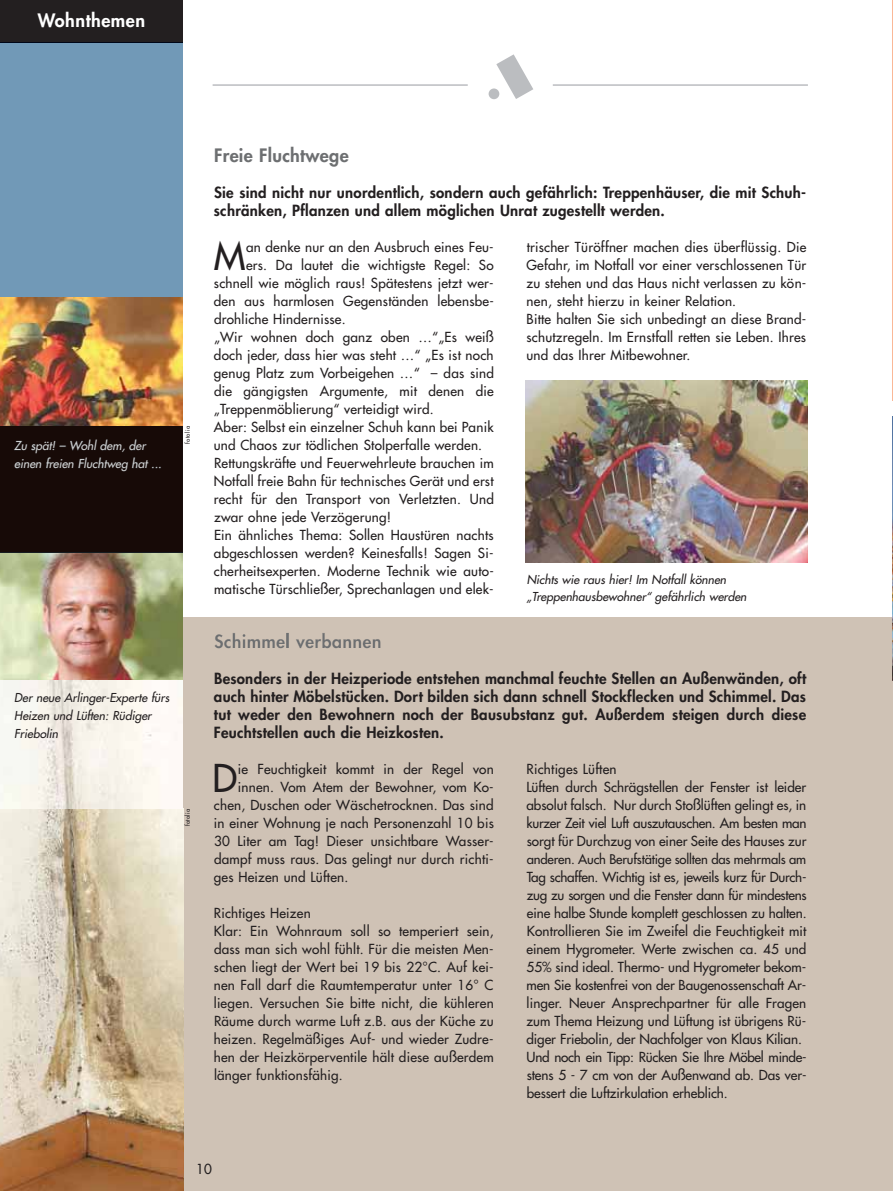
<style>
.page{position:relative;width:893px;height:1191px;background:#fff}
.page>*{position:absolute;margin:0;border:0;box-sizing:border-box;transform-origin:0 0}
.t1{font:37.35px "Futura";color:#231f20}
.t2{font:800 18px "Futura";letter-spacing:.015em;color:#6d6f71}
.t3{font:800 18px "Futura";letter-spacing:.03em;color:#fff}
.t4{font:800 15px/18px "Futura";letter-spacing:.015em;color:#231f20}
.t5{font:13.5px/18px "Futura";letter-spacing:.015em;color:#231f20}
.t6{font:13.5px/18px "Futura";letter-spacing:-.005em;color:#231f20}
.t7{font:13.05px "Futura";letter-spacing:-.01em;color:#231f20}
.t8{font:italic 12px/18px "Futura";color:#231f20}
.t9{font:italic 12px/18px "Futura";color:#d1d3d4}
.t10{font:6px "Futura";letter-spacing:.06em;color:#231f20}
.s1{color:#231f20}
</style>
<div class="page">
<div style="left:183px;top:617px;width:710px;height:573px;background:#cfc2b5"></div>
<div style="left:0;top:29px;width:183px;height:524px;background:#7199b7"></div>
<div style="left:0;top:0;width:183px;height:43px;background:#231f20"></div>
<hr style="left:0;top:42px;width:183px;height:1px;background:#000718">
<hr style="left:183px;top:808px;width:1px;height:382px;background:#ccc4d1">
<img style="left:0;top:808px;width:183px;height:382px">
<svg style="left:489px;top:54px;width:44px;height:45px"></svg>
<hr style="left:213px;top:84px;width:255px;height:2px;background:#bbbdc0">
<hr style="left:553px;top:84px;width:255px;height:2px;background:#bbbdc0">
<img style="left:525px;top:381px;width:283px;height:181px">
<img style="left:0;top:554px;width:183px;height:254px">
<hr style="left:183px;top:680px;width:1px;height:128px;background:#e9e3dd">
<div style="left:0;top:413px;width:183px;height:140px;background:#170a07"></div>
<hr style="left:183px;top:425px;width:1px;height:128px;background:#231f20">
<hr style="left:0;top:425px;width:1px;height:128px;background:#231f20">
<hr style="left:0;top:553px;width:183px;height:1px;background:#161c21">
<img style="left:0;top:298px;width:183px;height:127px">
<hr style="left:0;top:297px;width:183px;height:1px;background:#64b3d4">
<hr style="left:0;top:425px;width:183px;height:1px;background:#161c21">
<img style="left:892px;top:417px;width:1px;height:263px">
<h2 class="t3" style="left:38px;top:11px;width:109px">Wohnthemen</h2>
<p class="t9" style="left:14px;top:437px;width:149px"><span class="s1">Z</span>u <span class="s1">s</span>pät! <span class="s1">– W</span>ohl <span class="s1">d</span>em, <span class="s1">d</span>er <span class="s1">e</span>inen <span class="s1">f</span>reien <span class="s1">F</span>luc<span class="s1">h</span>tweg <span class="s1">h</span>at <span class="s1">...</span></p>
<p class="t10" style="left:184px;top:444px;width:19px;rotate:-90deg">fotolia</p>
<p class="t8" style="left:14px;top:689px;width:157px">Der neue Arlinger-Experte fürs<br>Heizen und Lüften: Rüdiger<br>Friebolin</p>
<p class="t10" style="left:184px;top:826px;width:19px;rotate:-90deg">fotolia</p>
<h2 class="t2" style="left:214px;top:147px;width:136px">Freie Fluchtwege</h2>
<p class="t4" style="left:214px;top:185px;width:594px">Sie sind nicht nur unordentlich, sondern auch gefährlich: Treppenhäuser, die mit Schuh&shy;schränken, Pflanzen und allem möglichen Unrat zugestellt werden.</p>
<h1 class="t1" style="left:214px;top:238px;width:33px">M</h1>
<p class="t5" style="left:246px;top:239px;width:249px">an denke nur an den Ausbruch eines Feu-</p>
<p class="t5" style="left:246px;top:257px;width:249px">ers. Da lautet die wichtigste Regel: So</p>
<p class="t5" style="left:214px;top:275px;width:281px">schnell wie möglich raus! Spätestens jetzt wer-</p>
<p class="t5" style="left:214px;top:293px;width:281px">den aus harmlosen Gegenständen lebensbe-</p>
<p class="t5" style="left:214px;top:311px;width:133px">drohliche Hindernisse.</p>
<p class="t5" style="left:214px;top:329px;width:281px">„Wir wohnen doch ganz oben …“„Es weiß</p>
<p class="t5" style="left:214px;top:347px;width:281px">doch jeder, dass hier was steht …“ „Es ist noch</p>
<p class="t5" style="left:214px;top:365px;width:281px">genug Platz zum Vorbeigehen …“ – das sind</p>
<p class="t5" style="left:214px;top:383px;width:281px">die gängigsten Argumente, mit denen die</p>
<p class="t5" style="left:214px;top:401px;width:221px">„Treppenmöblierung“ verteidigt wird.</p>
<p class="t5" style="left:214px;top:419px;width:281px">Aber: Selbst ein einzelner Schuh kann bei Panik</p>
<p class="t5" style="left:214px;top:437px;width:270px">und Chaos zur tödlichen Stolperfalle werden.</p>
<p class="t5" style="left:214px;top:455px;width:281px">Rettungskräfte und Feuerwehrleute brauchen im</p>
<p class="t5" style="left:214px;top:473px;width:281px">Notfall freie Bahn für technisches Gerät und erst</p>
<p class="t5" style="left:214px;top:491px;width:281px">recht für den Transport von Verletzten. Und</p>
<p class="t5" style="left:214px;top:509px;width:179px">zwar ohne jede Verzögerung!</p>
<p class="t5" style="left:214px;top:527px;width:281px">Ein ähnliches Thema: Sollen Haustüren nachts</p>
<p class="t5" style="left:214px;top:545px;width:281px">abgeschlossen werden? Keinesfalls! Sagen Si-</p>
<p class="t5" style="left:214px;top:563px;width:281px">cherheitsexperten. Moderne Technik wie auto-</p>
<p class="t5" style="left:214px;top:581px;width:281px">matische Türschließer, Sprechanlagen und elek-</p>
<h2 class="t2" style="left:214px;top:633px;width:169px">Schimmel verbannen</h2>
<p class="t5" style="left:526px;top:239px;width:282px">trischer Türöffner machen dies überflüssig. Die Gefahr, im Notfall vor einer verschlossenen Tür zu stehen und das Haus nicht verlassen zu kön&shy;nen, steht hierzu in keiner Relation.<br>Bitte halten Sie sich unbedingt an diese Brand&shy;schutzregeln. Im Ernstfall retten sie Leben. Ihres und das Ihrer Mitbewohner.</p>
<p class="t8" style="left:527px;top:572px;width:221px;line-height:16.4px">Nichts wie raus hier! Im Notfall können „Treppenhausbewohner“ gefährlich werden</p>
<p class="t4" style="left:214px;top:671px;width:594px;text-align:justify">Besonders in der Heizperiode entstehen manchmal feuchte Stellen an Außenwänden, oft auch hinter Möbelstücken. Dort bilden sich dann schnell Stockflecken und Schimmel. Das tut weder den Bewohnern noch der Bausubstanz gut. Außerdem steigen durch diese Feuchtstellen auch die Heizkosten.</p>
<h1 class="t1" style="left:213px;top:760px;width:26px">D</h1>
<p class="t5" style="left:238px;top:761px;width:257px">ie Feuchtigkeit kommt in der Regel von</p>
<p class="t5" style="left:238px;top:779px;width:257px">innen. Vom Atem der Bewohner, vom Ko-</p>
<p class="t5" style="left:214px;top:797px;width:281px">chen, Duschen oder Wäschetrocknen. Das sind</p>
<p class="t5" style="left:214px;top:815px;width:281px">in einer Wohnung je nach Personenzahl 10 bis</p>
<p class="t5" style="left:214px;top:833px;width:281px">30 Liter am Tag! Dieser unsichtbare Wasser-</p>
<p class="t5" style="left:214px;top:851px;width:281px">dampf muss raus. Das gelingt nur durch richti-</p>
<p class="t5" style="left:214px;top:869px;width:136px">ges Heizen und Lüften.</p>
<p class="t5" style="left:214px;top:905px;width:282px">Richtiges Heizen<br>Klar: Ein Wohnraum soll so temperiert sein, dass man sich wohl fühlt. Für die meisten Men&shy;schen liegt der Wert bei 19 bis 22°C. Auf kei&shy;nen Fall darf die Raumtemperatur unter 16° C liegen. Versuchen Sie bitte nicht, die kühleren Räume durch warme Luft z.B. aus der Küche zu heizen. Regelmäßiges Auf- und wieder Zudre&shy;hen der Heizkörperventile hält diese außerdem länger funktionsfähig.</p>
<p class="t5" style="left:526px;top:761px;width:282px">Richtiges Lüften<br>Lüften durch Schrägstellen der Fenster ist leider absolut falsch. Nur durch Stoßlüften gelingt es, in kurzer Zeit viel Luft auszutauschen. Am besten man sorgt für Durchzug von einer Seite des Hauses zur</p>
<p class="t7" style="left:527px;top:853px;width:281px">anderen. Auch Berufstätige sollten das mehrmals am</p>
<p class="t6" style="left:526px;top:869px;width:282px">Tag schaffen. Wichtig ist es, jeweils kurz für Durch&shy;zug zu sorgen und die Fenster dann für mindestens eine halbe Stunde komplett geschlossen zu halten.<br>Kontrollieren Sie im Zweifel die Feuchtigkeit mit einem Hygrometer. Werte zwischen ca. 45 und 55% sind ideal. Thermo- und Hygrometer bekom&shy;men Sie kostenfrei von der Baugenossenschaft Ar&shy;linger. Neuer Ansprechpartner für alle Fragen zum Thema Heizung und Lüftung ist übrigens Rü&shy;diger Friebolin, der Nachfolger von Klaus Kilian.<br>Und noch ein Tipp: Rücken Sie Ihre Möbel minde&shy;stens 5 - 7 cm von der Außenwand ab. Das ver&shy;bessert die Luftzirkulation erheblich.</p>
<p class="t5" style="left:196px;top:1160px;width:17px">10</p>
</div>
